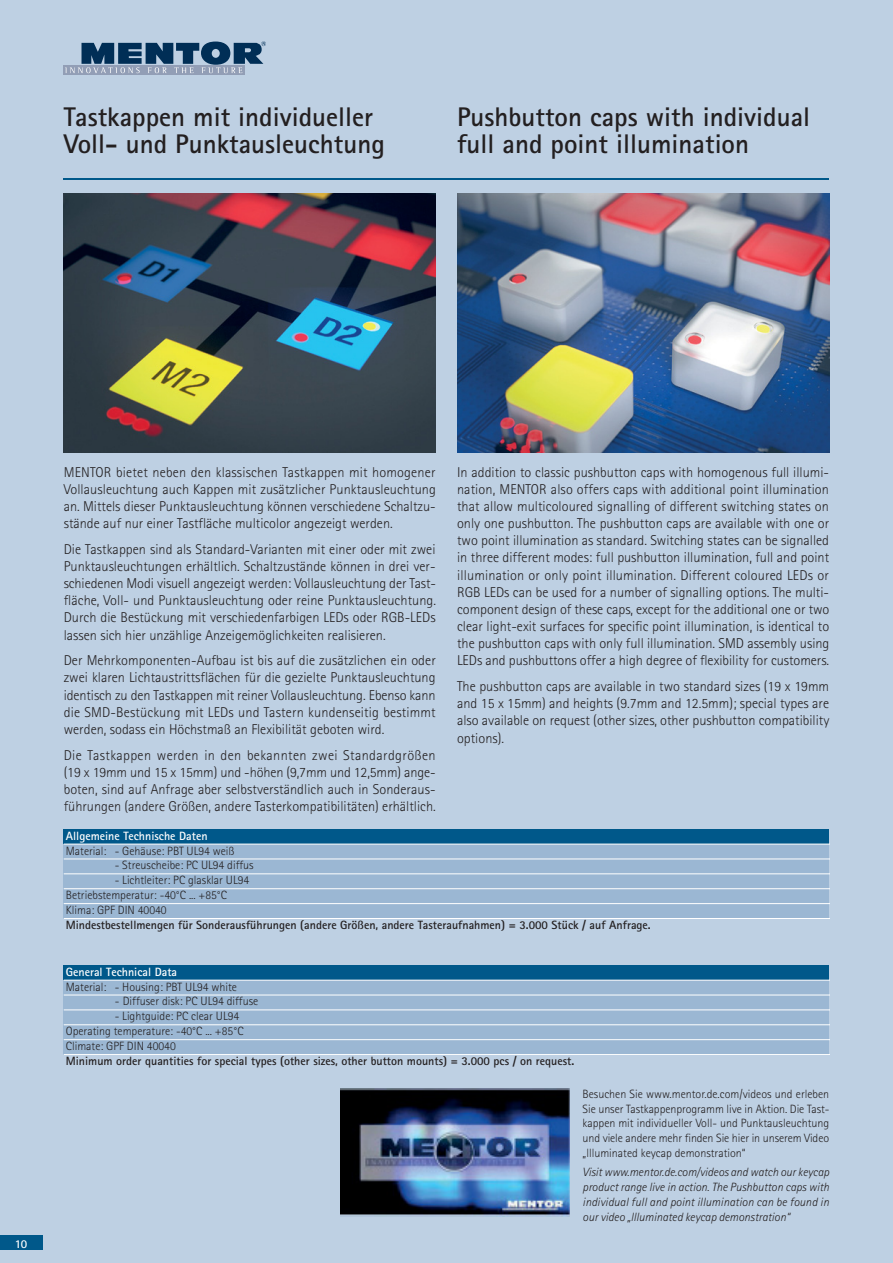
<style>
.page{position:relative;width:893px;height:1263px;background:#bed0e3}
.page>*{position:absolute;margin:0;border:0;box-sizing:border-box;transform-origin:0 0}
.t1{font:700 27px/27px "AT Rotis Sans Serif";color:#231f20}
.t2{font:300 14.25px/17.1px "AT Rotis Sans Serif";color:#231f20;text-align:justify}
.t3{font:300 12px/14.9px "AT Rotis Sans Serif";color:#231f20}
.t4{font:700 12px "AT Rotis Sans Serif";color:#231f20}
.t5{font:italic 300 12px/14.9px "AT Rotis Sans Serif";color:#231f20;text-align:justify}
.t6{font:700 12px "AT Rotis Sans Serif";color:#fff}
</style>
<div class="page">
<div style="left:0;top:1235px;width:42px;height:15px;background:#00588a"></div>
<div style="left:64px;top:66px;width:181px;height:9px;background:#929eb6"></div>
<svg style="left:65px;top:41px;width:201px;height:32px"></svg>
<div style="left:64px;top:836px;width:765px;height:82px;background:#9bb7d3"></div>
<div style="left:64px;top:829px;width:765px;height:15px;background:#00588a"></div>
<hr style="left:64px;top:844px;width:765px;height:1px;background:#fff">
<hr style="left:64px;top:859px;width:765px;height:1px;background:#fff">
<hr style="left:64px;top:873px;width:765px;height:1px;background:#fff">
<hr style="left:64px;top:888px;width:765px;height:1px;background:#fff">
<hr style="left:64px;top:903px;width:765px;height:1px;background:#fff">
<hr style="left:64px;top:918px;width:765px;height:1px;background:#fff">
<div style="left:64px;top:972px;width:765px;height:83px;background:#9bb7d3"></div>
<div style="left:64px;top:965px;width:765px;height:15px;background:#00588a"></div>
<hr style="left:64px;top:980px;width:765px;height:1px;background:#fff">
<hr style="left:64px;top:995px;width:765px;height:1px;background:#fff">
<hr style="left:64px;top:1010px;width:765px;height:1px;background:#fff">
<hr style="left:64px;top:1024px;width:765px;height:1px;background:#fff">
<hr style="left:64px;top:1039px;width:765px;height:1px;background:#fff">
<hr style="left:64px;top:1054px;width:765px;height:1px;background:#fff">
<hr style="left:64px;top:179px;width:765px;height:1px;background:#00588a">
<img style="left:64px;top:194px;width:372px;height:259px">
<img style="left:457px;top:194px;width:372px;height:259px">
<img style="left:340px;top:1089px;width:230px;height:128px">
<h1 class="t1" style="left:64px;top:106px;width:323px">Tastkappen mit individueller<br>Voll- und Punktausleuchtung</h1>
<h1 class="t1" style="left:457px;top:106px;width:354px">Pushbutton caps with individual full and point illumination</h1>
<p class="t6" style="left:15px;top:1239px;width:14px">10</p>
<p class="t2" style="left:64px;top:464px;width:374px">MENTOR bietet neben den klassischen Tastkappen mit homogener Vollausleuchtung auch Kappen mit zusätzlicher Punktausleuchtung an. Mittels dieser Punktausleuchtung können verschiedene Schaltzu&shy;stände auf nur einer Tastfläche multicolor angezeigt werden.</p>
<p class="t2" style="left:64px;top:541px;width:374px">Die Tastkappen sind als Standard-Varianten mit einer oder mit zwei Punktausleuchtungen erhältlich. Schaltzustände können in drei ver&shy;schiedenen Modi visuell angezeigt werden: Vollausleuchtung der Tast&shy;fläche, Voll- und Punktausleuchtung oder reine Punktausleuchtung.<br>Durch die Bestückung mit verschiedenfarbigen LEDs oder RGB-LEDs lassen sich hier unzählige Anzeigemöglichkeiten realisieren.</p>
<p class="t2" style="left:64px;top:653px;width:374px">Der Mehrkomponenten-Aufbau ist bis auf die zusätzlichen ein oder zwei klaren Lichtaustrittsflächen für die gezielte Punktausleuchtung identisch zu den Tastkappen mit reiner Vollausleuchtung. Ebenso kann die SMD-Bestückung mit LEDs und Tastern kundenseitig bestimmt werden, sodass ein Höchstmaß an Flexibilität geboten wird.</p>
<p class="t2" style="left:64px;top:747px;width:374px">Die Tastkappen werden in den bekannten zwei Standardgrößen (19 x 19mm und 15 x 15mm) und -höhen (9,7mm und 12,5mm) ange&shy;boten, sind auf Anfrage aber selbstverständlich auch in Sonderaus&shy;führungen (andere Größen, andere Tasterkompatibilitäten) erhältlich.</p>
<p class="t6" style="left:66px;top:831px;width:143px">Allgemeine Technische Daten</p>
<p class="t3" style="left:66px;top:844px;width:170px">Material: - Gehäuse: PBT UL94 weiß</p>
<p class="t3" style="left:115px;top:859px;width:140px">- Streuscheibe: PC UL94 diffus</p>
<p class="t3" style="left:66px;top:874px;width:185px;text-indent:49px">- Lichtleiter: PC glasklar UL94<br>Betriebstemperatur: -40°C ... +85°C<br>Klima: GPF DIN 40040</p>
<p class="t4" style="left:66px;top:920px;width:586px">Mindestbestellmengen für Sonderausführungen (andere Größen, andere Tasteraufnahmen) = 3.000 Stück / auf Anfrage.</p>
<p class="t6" style="left:66px;top:967px;width:113px">General Technical Data</p>
<p class="t3" style="left:66px;top:980px;width:173px">Material: - Housing: PBT UL94 white</p>
<p class="t3" style="left:115px;top:995px;width:145px">- Diffuser disk: PC UL94 diffuse</p>
<p class="t3" style="left:66px;top:1010px;width:179px;text-indent:49px">- Lightguide: PC clear UL94<br>Operating temperature: -40°C ... +85°C<br>Climate: GPF DIN 40040</p>
<p class="t4" style="left:66px;top:1056px;width:510px">Minimum order quantities for special types (other sizes, other button mounts) = 3.000 pcs / on request.</p>
<p class="t3" style="left:582px;top:1087px;width:248px;text-align:justify">Besuchen Sie www.mentor.de.com/videos und erleben Sie unser Tastkappenprogramm live in Aktion. Die Tast&shy;kappen mit individueller Voll- und Punktausleuchtung und viele andere mehr finden Sie hier in unserem Video „llluminated keycap demonstration“</p>
<p class="t5" style="left:582px;top:1166px;width:248px">Visit www.mentor.de.com/videos and watch our keycap product range live in action. The Pushbutton caps with individual full and point illumination can be found in our video „llluminated keycap demonstration“</p>
<p class="t2" style="left:457px;top:464px;width:374px">In addition to classic pushbutton caps with homogenous full illumi&shy;nation, MENTOR also offers caps with additional point illumination that allow multicoloured signalling of different switching states on only one pushbutton. The pushbutton caps are available with one or two point illumination as standard. Switching states can be signalled in three different modes: full pushbutton illumination, full and point illumination or only point illumination. Different coloured LEDs or RGB LEDs can be used for a number of signalling options. The multi&shy;component design of these caps, except for the additional one or two clear light-exit surfaces for specific point illumination, is identical to the pushbutton caps with only full illumination. SMD assembly using LEDs and pushbuttons offer a high degree of flexibility for customers.</p>
<p class="t2" style="left:457px;top:679px;width:374px">The pushbutton caps are available in two standard sizes (19 x 19mm and 15 x 15mm) and heights (9.7mm and 12.5mm); special types are also available on request (other sizes, other pushbutton compatibility options).</p>
</div>
